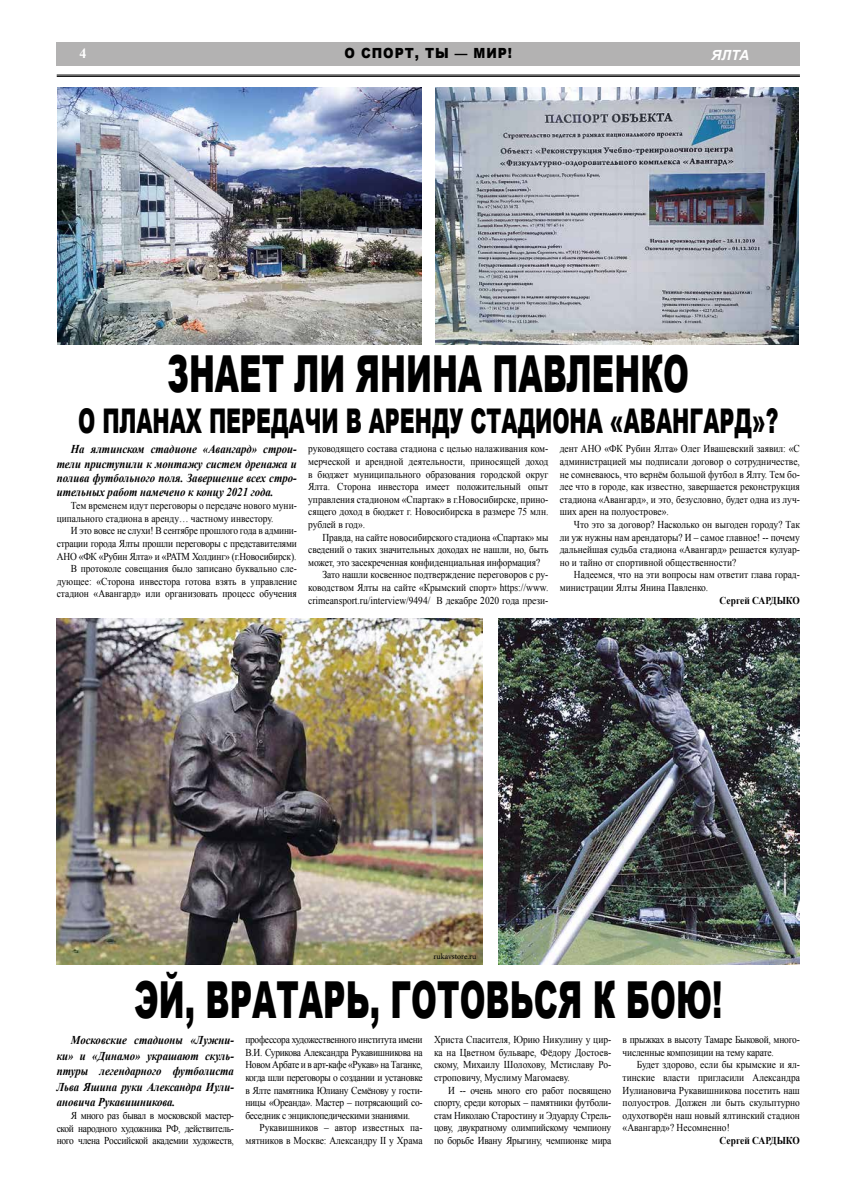
<style>
.page{position:relative;width:851px;height:1191px;background:#fff}
.page>*{position:absolute;margin:0;border:0;box-sizing:border-box;transform-origin:0 0}
.t1{font:900 51px "Arial";color:#000;scale:.61 1}
.t2{font:900 34px "Arial";color:#000;scale:.61 1}
.t3{font:900 14px "Arial";letter-spacing:.075em;color:#000;scale:.9 1}
.t4{font:italic 700 14px "Arial";color:#fff}
.t5{font:700 14px "Times New Roman";color:#fff}
.t6{font:italic 700 12px/15.6px "Times New Roman";color:#000;text-align:justify;scale:.9 1}
.t7{font:10.5px/12.6px "Times New Roman";letter-spacing:-.005em;color:#000;text-align:justify;scale:.9 1}
.t8{font:700 10.5px "Times New Roman";color:#000;scale:.9 1}
.t9{font:8px "Minion Pro";letter-spacing:-.005em;color:#000}
</style>
<div class="page">
<div style="left:57px;top:43px;width:742px;height:23px;background:#b3b2b2"></div>
<hr style="left:57px;top:75px;width:742px;height:1px;background:#000">
<hr style="left:57px;top:76px;width:742px;height:1px;background:#000">
<img style="left:435px;top:87px;width:363px;height:257px">
<img style="left:58px;top:87px;width:363px;height:257px">
<img style="left:57px;top:618px;width:425px;height:346px">
<img style="left:498px;top:618px;width:301px;height:346px">
<h3 class="t5" style="left:79px;top:44px;width:8px">4</h3>
<h3 class="t3" style="left:344px;top:42px;width:188px">О СПОРТ, ТЫ — МИР!</h3>
<h3 class="t4" style="left:711px;top:45px;width:39px">ЯЛТА</h3>
<h1 class="t1" style="left:168px;top:337px;width:856px">ЗНАЕТ ЛИ ЯНИНА ПАВЛЕНКО</h1>
<h2 class="t2" style="left:78px;top:396px;width:1149px">О ПЛАНАХ ПЕРЕДАЧИ В АРЕНДУ СТАДИОНА «АВАНГАРД»?</h2>
<p class="t6" style="left:57px;top:442px;width:268px;line-height:14.4px;text-indent:14px">На ялтинском стадионе «Авангард» строи&shy;тели приступили к монтажу систем дренажа и полива футбольного поля. Завершение всех стро&shy;ительных работ намечено к концу 2021 года.</p>
<p class="t7" style="left:57px;top:499px;width:268px;text-indent:14px">Тем временем идут переговоры о передаче нового муни&shy;ципального стадиона в аренду… частному инвестору.</p>
<p class="t7" style="left:57px;top:524px;width:268px;text-align:right">И это вовсе не слухи! В сентябре прошлого года в админи&shy;страции города Ялты прошли переговоры с представителями АНО «ФК «Рубин Ялта» и «РАТМ Холдинг» (г.Новосибирск).<br>В протоколе совещания было записано буквально сле&shy;дующее: «Сторона инвестора готова взять в управление стадион «Авангард» или организовать процесс обучения</p>
<p class="t7" style="left:308px;top:442px;width:268px">руководящего состава стадиона с целью налаживания ком&shy;мерческой и арендной деятельности, приносящей доход в бюджет муниципального образования городской округ Ялта. Сторона инвестора имеет положительный опыт управления стадионом «Спартак» в г.Новосибирске, прино&shy;сящего доход в бюджет г. Новосибирска в размере 75 млн. рублей в год».</p>
<p class="t7" style="left:322px;top:530px;width:252px">Правда, на сайте новосибирского стадиона «Спартак» мы</p>
<p class="t7" style="left:308px;top:543px;width:268px">сведений о таких значительных доходах не нашли, но, быть</p>
<p class="t7" style="left:308px;top:556px;width:259px">может, это засекреченная конфиденциальная информация?</p>
<p class="t7" style="left:322px;top:568px;width:252px">Зато нашли косвенное подтверждение переговоров с ру-</p>
<p class="t7" style="left:308px;top:581px;width:268px">ководством Ялты на сайте «Крымский спорт» https://www.</p>
<p class="t7" style="left:308px;top:593px;width:268px">crimeansport.ru/interview/9494/ В декабре 2020 года прези-</p>
<p class="t7" style="left:559px;top:442px;width:268px">дент АНО «ФК Рубин Ялта» Олег Ивашевский заявил: «С администрацией мы подписали договор о сотрудничестве, не сомневаюсь, что вернём большой футбол в Ялту. Тем бо&shy;лее что в городе, как известно, завершается реконструкция стадиона «Авангард», и это, безусловно, будет одна из луч&shy;ших арен на полуострове».</p>
<p class="t7" style="left:559px;top:518px;width:268px;text-indent:14px">Что это за договор? Насколько он выгоден городу? Так ли уж нужны нам арендаторы? И – самое главное! -- почему дальнейшая судьба стадиона «Авангард» решается кулуар&shy;но и тайно от спортивной общественности?</p>
<p class="t7" style="left:559px;top:568px;width:268px;text-indent:14px">Надеемся, что на эти вопросы нам ответит глава горад&shy;министрации Ялты Янина Павленко.</p>
<p class="t8" style="left:719px;top:593px;width:91px">Сергей САРДЫКО</p>
<p class="t9" style="left:433px;top:951px;width:44px">rukavstore.ru</p>
<h1 class="t1" style="left:134px;top:962px;width:965px">ЭЙ, ВРАТАРЬ, ГОТОВЬСЯ К БОЮ!</h1>
<p class="t6" style="left:57px;top:1032px;width:198px;text-indent:14px">Московские стадионы «Лужни&shy;ки» и «Динамо» украшают скуль&shy;птуры легендарного футболиста Льва Яшина руки Александра Иули&shy;ановича Рукавишникова.</p>
<p class="t7" style="left:57px;top:1109px;width:198px;text-indent:14px">Я много раз бывал в московской мастер&shy;ской народного художника РФ, действитель&shy;ного члена Российской академии художеств,</p>
<p class="t7" style="left:245px;top:1033px;width:198px">профессора художественного института имени В.И. Сурикова Александра Рукавишникова на Новом Арбате и в арт-кафе «Рукав» на Таганке, когда шли переговоры о создании и установке в Ялте памятника Юлиану Семёнову у гости&shy;ницы «Ореанда». Мастер – потрясающий со&shy;беседник с энциклопедическими знаниями.</p>
<p class="t7" style="left:245px;top:1121px;width:198px;text-align:right">Рукавишников – автор известных па&shy;мятников в Москве: Александру II у Храма</p>
<p class="t7" style="left:434px;top:1033px;width:198px">Христа Спасителя, Юрию Никулину у цир&shy;ка на Цветном бульваре, Фёдору Достоев&shy;скому, Михаилу Шолохову, Мстиславу Ро&shy;строповичу, Муслиму Магомаеву.</p>
<p class="t7" style="left:434px;top:1083px;width:198px;text-indent:14px">И -- очень много его работ посвящено спорту, среди которых – памятники футболи&shy;стам Николаю Старостину и Эдуарду Стрель&shy;цову, двукратному олимпийскому чемпиону по борьбе Ивану Ярыгину, чемпионке мира</p>
<p class="t7" style="left:622px;top:1033px;width:198px">в прыжках в высоту Тамаре Быковой, много&shy;численные композиции на тему карате.</p>
<p class="t7" style="left:622px;top:1058px;width:198px;text-indent:14px">Будет здорово, если бы крымские и ял&shy;тинские власти пригласили Александра Иулиановича Рукавишникова посетить наш полуостров. Должен ли быть скульптурно одухотворён наш новый ялтинский стадион «Авангард»? Несомненно!</p>
<p class="t8" style="left:719px;top:1133px;width:91px">Сергей САРДЫКО</p>
</div>
